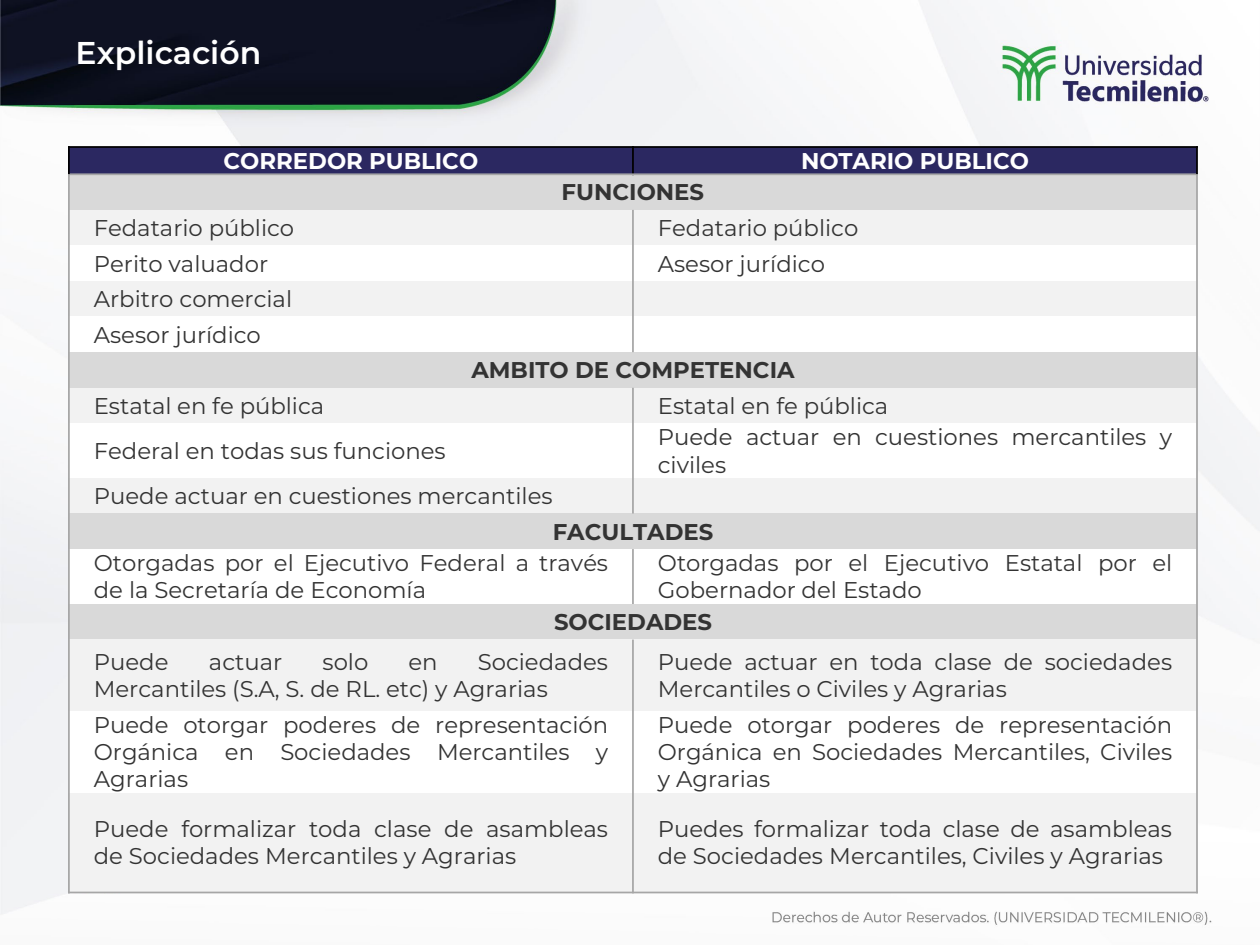
<style>
.page{position:relative;width:1260px;height:945px;background:#fff}
.page>*{position:absolute;margin:0;border:0;box-sizing:border-box;transform-origin:0 0}
.t1{font:600 31.5px "Montserrat";color:#fff}
.t2{font:22.75px/27.3px "Montserrat";color:#333}
.t3{font:700 22.75px "Montserrat";color:#333}
.t4{font:700 22.75px "Montserrat";color:#fff}
</style>
<div class="page">
<img style="left:0;top:0;width:1260px;height:925px">
<div style="left:69px;top:147px;width:564px;height:27px;background:#2b2861"></div>
<div style="left:633px;top:147px;width:564px;height:27px;background:#2b2861"></div>
<div style="left:69px;top:174px;width:1128px;height:36px;background:#d9d9d9"></div>
<div style="left:69px;top:210px;width:564px;height:35px;background:#f2f2f2"></div>
<div style="left:633px;top:210px;width:564px;height:35px;background:#f2f2f2"></div>
<div style="left:69px;top:245px;width:564px;height:36px;background:#fff"></div>
<div style="left:633px;top:245px;width:564px;height:36px;background:#fff"></div>
<div style="left:69px;top:281px;width:564px;height:36px;background:#f2f2f2"></div>
<div style="left:633px;top:281px;width:564px;height:36px;background:#f2f2f2"></div>
<div style="left:69px;top:317px;width:564px;height:35px;background:#fff"></div>
<div style="left:633px;top:317px;width:564px;height:35px;background:#fff"></div>
<div style="left:69px;top:352px;width:1128px;height:36px;background:#d9d9d9"></div>
<div style="left:69px;top:388px;width:564px;height:35px;background:#f2f2f2"></div>
<div style="left:633px;top:388px;width:564px;height:35px;background:#f2f2f2"></div>
<div style="left:69px;top:423px;width:564px;height:55px;background:#fff"></div>
<div style="left:633px;top:423px;width:564px;height:55px;background:#fff"></div>
<div style="left:69px;top:478px;width:564px;height:36px;background:#f2f2f2"></div>
<div style="left:633px;top:478px;width:564px;height:36px;background:#f2f2f2"></div>
<div style="left:69px;top:514px;width:1128px;height:35px;background:#d9d9d9"></div>
<div style="left:69px;top:549px;width:564px;height:55px;background:#fff"></div>
<div style="left:633px;top:549px;width:564px;height:55px;background:#fff"></div>
<div style="left:69px;top:604px;width:1128px;height:36px;background:#d9d9d9"></div>
<div style="left:69px;top:640px;width:564px;height:71px;background:#f2f2f2"></div>
<div style="left:633px;top:640px;width:564px;height:71px;background:#f2f2f2"></div>
<div style="left:69px;top:711px;width:564px;height:82px;background:#fff"></div>
<div style="left:633px;top:711px;width:564px;height:82px;background:#fff"></div>
<div style="left:69px;top:793px;width:564px;height:99px;background:#f2f2f2"></div>
<div style="left:633px;top:793px;width:564px;height:99px;background:#f2f2f2"></div>
<hr style="left:632px;top:146px;width:2px;height:29px;background:#000">
<hr style="left:632px;top:210px;width:2px;height:142px;background:#a6a6a6">
<hr style="left:632px;top:388px;width:2px;height:126px;background:#a6a6a6">
<hr style="left:632px;top:549px;width:2px;height:55px;background:#a6a6a6">
<hr style="left:632px;top:640px;width:2px;height:253px;background:#a6a6a6">
<hr style="left:68px;top:173px;width:1130px;height:2px;background:#a6a6a6">
<hr style="left:68px;top:146px;width:2px;height:28px;background:#000">
<hr style="left:68px;top:174px;width:2px;height:719px;background:#a6a6a6">
<hr style="left:1196px;top:146px;width:2px;height:28px;background:#000">
<hr style="left:1196px;top:174px;width:2px;height:719px;background:#a6a6a6">
<hr style="left:68px;top:146px;width:1130px;height:2px;background:#000">
<hr style="left:68px;top:892px;width:1130px;height:1px;background:#a6a6a6">
<h1 class="t1" style="left:76px;top:31px;width:187px">Explicación</h1>
<p class="t4" style="left:224px;top:144px;width:256px">CORREDOR PUBLICO</p>
<p class="t4" style="left:801px;top:144px;width:229px">NOTARIO PUBLICO</p>
<p class="t3" style="left:562px;top:176px;width:144px">FUNCIONES</p>
<p class="t2" style="left:94px;top:213px;width:202px">Fedatario público</p>
<p class="t2" style="left:658px;top:213px;width:202px">Fedatario público</p>
<p class="t2" style="left:94px;top:249px;width:176px">Perito valuador</p>
<p class="t2" style="left:658px;top:249px;width:169px">Asesor jurídico</p>
<p class="t2" style="left:94px;top:285px;width:200px">Arbitro comercial</p>
<p class="t2" style="left:94px;top:320px;width:169px">Asesor jurídico</p>
<p class="t3" style="left:471px;top:354px;width:325px">AMBITO DE COMPETENCIA</p>
<p class="t2" style="left:94px;top:391px;width:232px">Estatal en fe pública</p>
<p class="t2" style="left:658px;top:391px;width:232px">Estatal en fe pública</p>
<p class="t2" style="left:94px;top:436px;width:353px">Federal en todas sus funciones</p>
<p class="t2" style="left:658px;top:423px;width:516px">Puede actuar en cuestiones mercantiles y civiles</p>
<p class="t2" style="left:94px;top:481px;width:460px">Puede actuar en cuestiones mercantiles</p>
<p class="t3" style="left:553px;top:515px;width:162px">FACULTADES</p>
<p class="t2" style="left:94px;top:549px;width:516px">Otorgadas por el Ejecutivo Federal a través de la Secretaría de Economía</p>
<p class="t2" style="left:658px;top:549px;width:516px">Otorgadas por el Ejecutivo Estatal por el<br>Gobernador del Estado</p>
<p class="t3" style="left:554px;top:606px;width:160px">SOCIEDADES</p>
<p class="t2" style="left:94px;top:647px;width:76px">Puede</p>
<p class="t2" style="left:209px;top:647px;width:75px">actuar</p>
<p class="t2" style="left:323px;top:647px;width:47px">solo</p>
<p class="t2" style="left:409px;top:647px;width:31px">en</p>
<p class="t2" style="left:94px;top:647px;width:516px;text-indent:384px">Sociedades<br>Mercantiles (S.A, S. de RL. etc) y Agrarias</p>
<p class="t2" style="left:658px;top:647px;width:516px">Puede actuar en toda clase de sociedades<br>Mercantiles o Civiles y Agrarias</p>
<p class="t2" style="left:94px;top:710px;width:516px;text-align:justify">Puede otorgar poderes de representación Orgánica en Sociedades Mercantiles y Agrarias</p>
<p class="t2" style="left:658px;top:710px;width:516px;text-align:justify">Puede otorgar poderes de representación Orgánica en Sociedades Mercantiles, Civiles y Agrarias</p>
<p class="t2" style="left:94px;top:815px;width:516px">Puede formalizar toda clase de asambleas de Sociedades Mercantiles y Agrarias</p>
<p class="t2" style="left:658px;top:815px;width:516px">Puedes formalizar toda clase de asambleas de Sociedades Mercantiles, Civiles y Agrarias</p>
</div>
